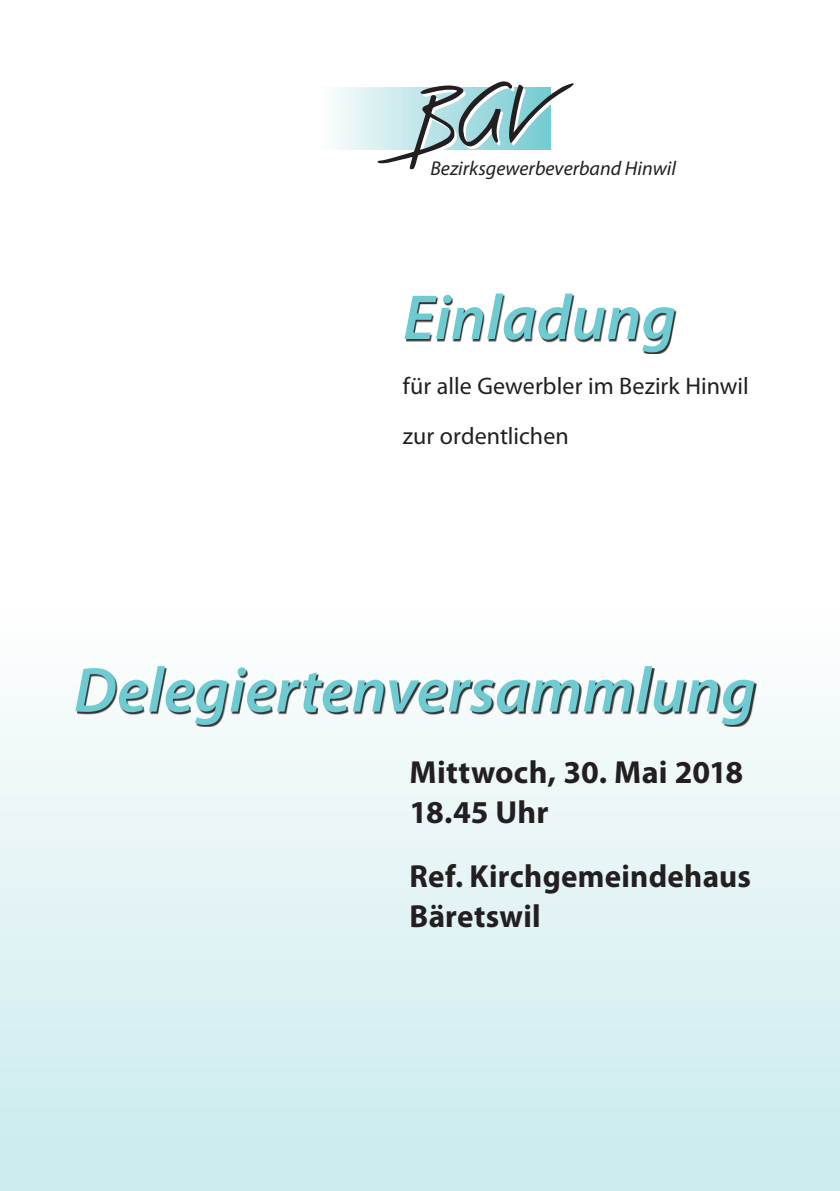
<style>
.page{position:relative;width:840px;height:1191px;background:#fff}
.page>*{position:absolute;margin:0;border:0;box-sizing:border-box;transform-origin:0 0}
.t1{font:italic 600 64px "Myriad Pro";color:#6fcbd2}
.t2{font:700 32px/40px "Myriad Pro";letter-spacing:.005em;color:#231f20}
.t3{font:24px/50px "Myriad Pro";color:#231f20}
.t4{font:italic 20px "Myriad Pro";color:#231f20}
</style>
<div class="page">
<div style="left:0;top:609px;width:839px;height:582px;background:linear-gradient(to bottom,#fefefe,#c9eaed)"></div>
<div style="left:77px;top:668px;width:678px;height:58px;background:#231f20;opacity:.9"></div>
<svg style="left:334px;top:88px;width:43px;height:62px"></svg>
<svg style="left:377px;top:81px;width:197px;height:89px"></svg>
<div style="left:406px;top:295px;width:270px;height:59px;background:#231f20;opacity:.9"></div>
<p class="t4" style="left:430px;top:156px;width:247px">Bezirksgewerbeverband Hinwil</p>
<h1 class="t1" style="left:403px;top:277px;width:275px">Einladung</h1>
<p class="t3" style="left:403px;top:360px;width:347px">für alle Gewerbler im Bezirk Hinwil zur ordentlichen</p>
<h1 class="t1" style="left:74px;top:649px;width:683px">Delegiertenversammlung</h1>
<p class="t2" style="left:409px;top:751px;width:335px">Mittwoch, 30. Mai 2018<br>18.45 Uhr</p>
<p class="t2" style="left:409px;top:855px;width:343px">Ref. Kirchgemeindehaus<br>Bäretswil</p>
</div>
